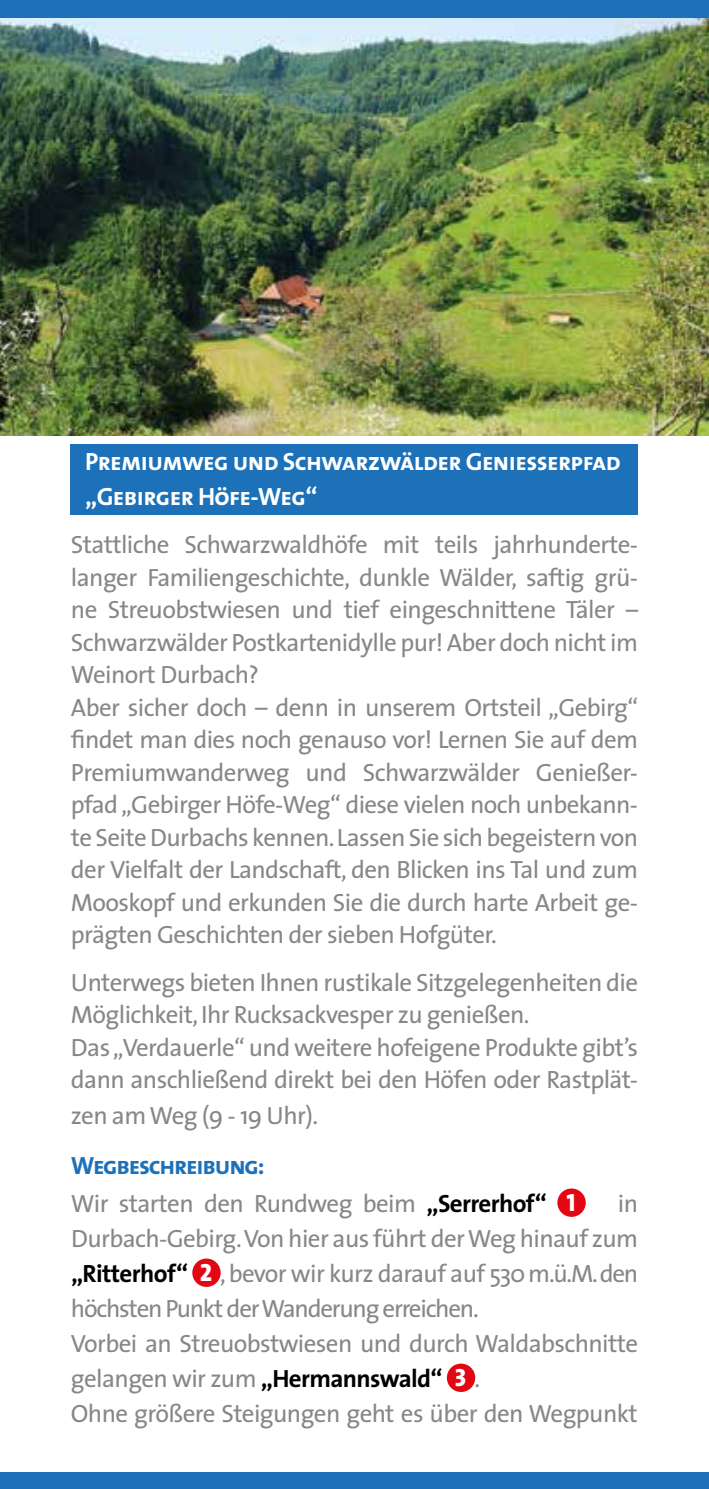
<style>
.page{position:relative;width:709px;height:1489px;background:#fff}
.page>*{position:absolute;margin:0;border:0;box-sizing:border-box;transform-origin:0 0}
.t1{font:25px/32.5px "The Sans";letter-spacing:-.025em;color:#878787}
.t2{font:25px/35px "The Sans Bold Caps";letter-spacing:-.025em;color:#fff}
.t3{font:25px "The Sans Bold Caps";letter-spacing:-.05em;color:#1d71b8}
.s1{font-weight:700;color:#000}
.s2{font-family:"The Sans Extra Bold Caps";color:#fff}
</style>
<div class="page">
<div style="left:71px;top:444px;width:567px;height:70px;background:#1d71b8"></div>
<div style="left:558px;top:1189px;width:26px;height:26px;background:#e30613;border-radius:50%"></div>
<div style="left:557px;top:1188px;width:28px;height:28px;border:2px solid #e30613;border-radius:50%"></div>
<div style="left:193px;top:1259px;width:26px;height:26px;background:#e30613;border-radius:50%"></div>
<div style="left:192px;top:1258px;width:29px;height:28px;border:2px solid #e30613;border-radius:50%"></div>
<div style="left:448px;top:1364px;width:26px;height:26px;background:#e30613;border-radius:50%"></div>
<div style="left:447px;top:1363px;width:28px;height:28px;border:2px solid #e30613;border-radius:50%"></div>
<img style="left:0;top:17px;width:709px;height:418px">
<div style="left:0;top:0;width:709px;height:17px;background:#1d71b8"></div>
<div style="left:0;top:1472px;width:709px;height:16px;background:#1d71b8"></div>
<p class="t2" style="left:85px;top:444px;width:537px">Premiumweg und Schwarzwälder Geniesserpfad „Gebirger Höfe-Weg“</p>
<p class="t1" style="left:71px;top:527px;width:568px">Stattliche Schwarzwaldhöfe mit teils jahrhunderte&shy;langer Familiengeschichte, dunkle Wälder, saftig grü&shy;ne Streuobstwiesen und tief eingeschnittene Täler – Schwarzwälder Postkartenidylle pur! Aber doch nicht im Weinort Durbach?<br>Aber sicher doch – denn in unserem Ortsteil „Gebirg“ findet man dies noch genauso vor! Lernen Sie auf dem Premiumwanderweg und Schwarzwälder Genießer&shy;pfad „Gebirger Höfe-Weg“ diese vielen noch unbekann&shy;te Seite Durbachs kennen. Lassen Sie sich begeistern von der Vielfalt der Landschaft, den Blicken ins Tal und zum Mooskopf und erkunden Sie die durch harte Arbeit ge&shy;prägten Geschichten der sieben Hofgüter.</p>
<p class="t1" style="left:71px;top:965px;width:568px">Unterwegs bieten Ihnen rustikale Sitzgelegenheiten die Möglichkeit, Ihr Rucksackvesper zu genießen.<br>Das „Verdauerle“ und weitere hofeigene Produkte gibt’s dann anschließend direkt bei den Höfen oder Rastplät-</p>
<p class="t1" style="left:71px;top:1098px;width:249px">zen am Weg (9 - 19 Uhr).</p>
<p class="t3" style="left:71px;top:1144px;width:195px">Wegbeschreibung:</p>
<p class="t1" style="left:71px;top:1186px;width:506px">Wir starten den Rundweg beim <span class="s1">„Serrerhof“</span> <span class="s2">1</span></p>
<p class="t1" style="left:71px;top:1185px;width:568px;line-height:35px;text-indent:547px">in Durbach-Gebirg. Von hier aus führt der Weg hinauf zum <span class="s1">„Ritterhof“</span> <span class="s2">2</span> , bevor wir kurz darauf auf 530 m.ü.M. den höchsten Punkt der Wanderung erreichen.<br>Vorbei an Streuobstwiesen und durch Waldabschnitte gelangen wir zum <span class="s1">„Hermannswald“</span> <span class="s2">3</span> .<br>Ohne größere Steigungen geht es über den Wegpunkt</p>
</div>
